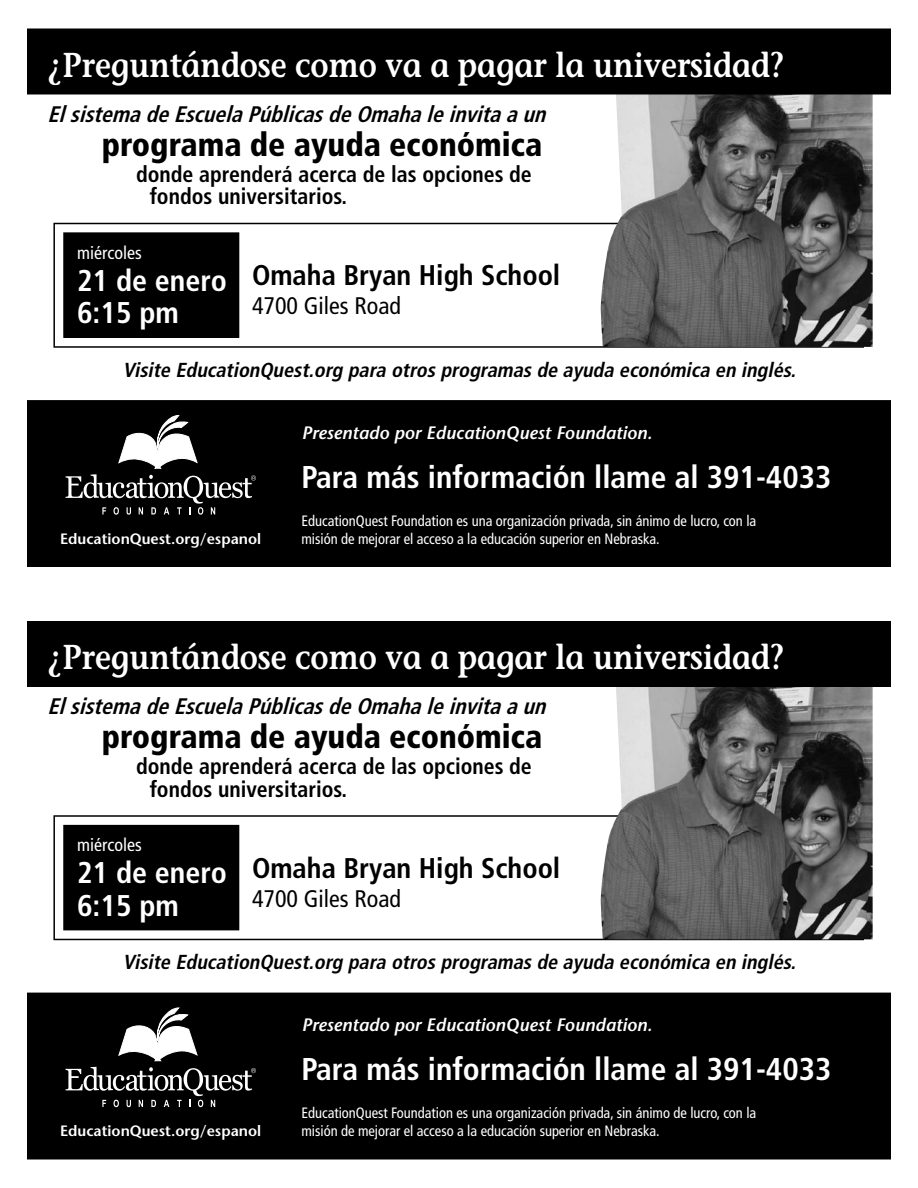
<style>
.page{position:relative;width:918px;height:1188px;background:#fff}
.page>*{position:absolute;margin:0;border:0;box-sizing:border-box;transform-origin:0 0}
.t1{font:600 34.5px "Stone Informal";letter-spacing:-.005em;color:#fff;scale:.88 1}
.t2{font:900 condensed 33px "Frutiger";color:#000}
.t3{font:700 condensed 31.5px "Frutiger";color:#fff}
.t4{font:700 condensed 30px/32.4px "Frutiger";color:#fff}
.t5{font:700 condensed 28.5px "Frutiger";color:#000}
.t6{font:condensed 24px "Frutiger";color:#000}
.t7{font:700 condensed 22.5px/22.5px "Frutiger";color:#000}
.t8{font:italic 700 condensed 22.5px "Frutiger";color:#000}
.t9{font:italic 700 condensed 20.25px "Frutiger";color:#000}
.t10{font:italic 600 18px "Stone Sans";color:#fff}
.t11{font:condensed 18px "Frutiger";color:#fff}
.t12{font:condensed 15px/18px "Frutiger";color:#fff}
.t13{font:600 15px "Stone Sans";color:#fff}
</style>
<div class="page">
<div style="left:64px;top:233px;width:175px;height:104px;background:#000"></div>
<div style="left:63px;top:232px;width:176px;height:106px;border:2px solid #000"></div>
<div style="left:64px;top:826px;width:175px;height:104px;background:#000"></div>
<div style="left:63px;top:825px;width:176px;height:105px;border:2px solid #000"></div>
<div style="left:28px;top:401px;width:862px;height:165px;background:#000"></div>
<div style="left:27px;top:400px;width:864px;height:167px;border:2px solid #000"></div>
<div style="left:28px;top:993px;width:862px;height:166px;background:#000"></div>
<div style="left:27px;top:993px;width:864px;height:167px;border:2px solid #000"></div>
<svg style="left:119px;top:415px;width:78px;height:53px"></svg>
<svg style="left:66px;top:474px;width:190px;height:41px"></svg>
<svg style="left:119px;top:1008px;width:78px;height:53px"></svg>
<svg style="left:66px;top:1067px;width:190px;height:40px"></svg>
<div style="left:53px;top:223px;width:811px;height:125px;border:2px solid #000"></div>
<div style="left:53px;top:815px;width:811px;height:125px;border:2px solid #000"></div>
<img style="left:600px;top:94px;width:273px;height:253px">
<img style="left:600px;top:687px;width:273px;height:252px">
<div style="left:28px;top:29px;width:862px;height:65px;background:#000"></div>
<div style="left:27px;top:28px;width:864px;height:66px;border:2px solid #000"></div>
<div style="left:28px;top:622px;width:862px;height:64px;background:#000"></div>
<div style="left:27px;top:621px;width:864px;height:66px;border:2px solid #000"></div>
<h1 class="t1" style="left:48px;top:44px;width:839px">¿Preguntándose como va a pagar la universidad?</h1>
<h3 class="t8" style="left:48px;top:101px;width:506px">ElsistemadeEscuelaPúblicasdeOmahaleinvitaaun</h3>
<h2 class="t2" style="left:102px;top:125px;width:442px">programa de ayuda económica</h2>
<h3 class="t7" style="left:150px;top:163px;width:384px;text-indent:-14px">donde aprenderá acerca de las opciones de fondos universitarios.</h3>
<p class="t11" style="left:77px;top:242px;width:66px">miércoles</p>
<h3 class="t4" style="left:77px;top:264px;width:151px">21 de enero<br>6:15 pm</h3>
<h3 class="t5" style="left:252px;top:259px;width:310px">Omaha Bryan High School</h3>
<h3 class="t6" style="left:252px;top:292px;width:151px">4700 Giles Road</h3>
<h3 class="t9" style="left:123px;top:358px;width:679px">Visite EducationQuest.org para otrosprogramasde ayuda económica en inglés.</h3>
<p class="t10" style="left:302px;top:422px;width:352px">Presentado por EducationQuest Foundation.</p>
<p class="t13" style="left:60px;top:530px;width:203px">EducationQuest.org/espanol</p>
<h3 class="t3" style="left:302px;top:458px;width:531px">Para más información llame al 391-4033</h3>
<p class="t12" style="left:302px;top:512px;width:456px">EducationQuest Foundation es una organización privada, sin ánimo de lucro, con la misión de mejorar el acceso a la educación superior en Nebraska.</p>
<h1 class="t1" style="left:48px;top:637px;width:839px">¿Preguntándose como va a pagar la universidad?</h1>
<h3 class="t8" style="left:48px;top:693px;width:506px">ElsistemadeEscuelaPúblicasdeOmahaleinvitaaun</h3>
<h2 class="t2" style="left:102px;top:717px;width:442px">programa de ayuda económica</h2>
<h3 class="t7" style="left:150px;top:755px;width:384px;text-indent:-14px">donde aprenderá acerca de las opciones de fondos universitarios.</h3>
<p class="t11" style="left:77px;top:835px;width:66px">miércoles</p>
<h3 class="t4" style="left:77px;top:857px;width:151px">21 de enero<br>6:15 pm</h3>
<h3 class="t5" style="left:252px;top:851px;width:310px">Omaha Bryan High School</h3>
<h3 class="t6" style="left:252px;top:884px;width:151px">4700 Giles Road</h3>
<h3 class="t9" style="left:123px;top:950px;width:679px">Visite EducationQuest.org para otrosprogramasde ayuda económica en inglés.</h3>
<p class="t10" style="left:302px;top:1014px;width:352px">Presentado por EducationQuest Foundation.</p>
<p class="t13" style="left:60px;top:1122px;width:203px">EducationQuest.org/espanol</p>
<h3 class="t3" style="left:302px;top:1050px;width:531px">Para más información llame al 391-4033</h3>
<p class="t12" style="left:302px;top:1104px;width:456px">EducationQuest Foundation es una organización privada, sin ánimo de lucro, con la misión de mejorar el acceso a la educación superior en Nebraska.</p>
</div>
